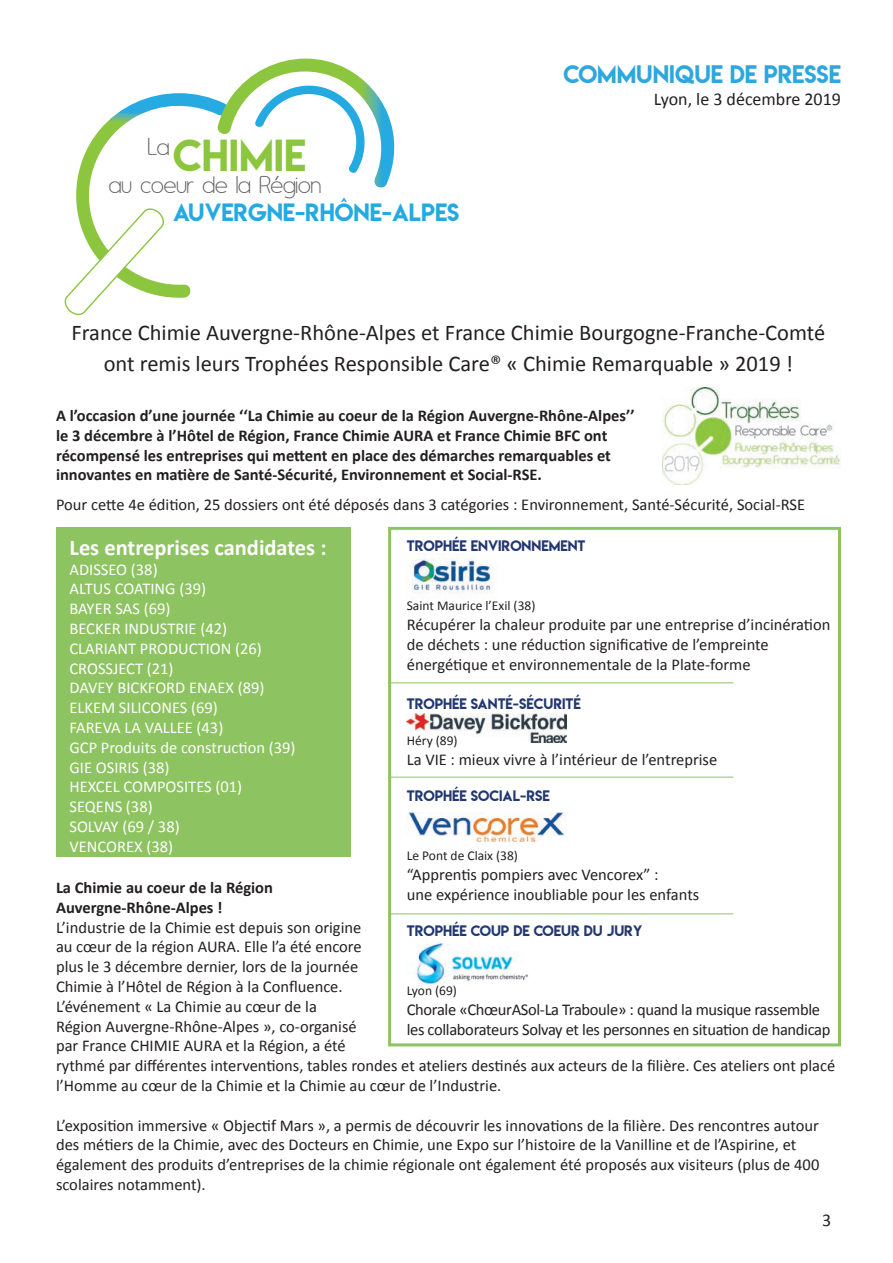
<style>
.page{position:relative;width:893px;height:1263px;background:#fff}
.page>*{position:absolute;margin:0;border:0;box-sizing:border-box;transform-origin:0 0}
.t1{font:39.9px "Lemon Milk";color:#8bc63e}
.t2{font:28.65px/38.1px "Asenine";color:#616164}
.t3{font:22.5px/30.6px "Calibri";color:#231f20;text-align:center}
.t4{font:700 22.5px "Calibri";color:#fff}
.t5{font:22.5px "Lemon Milk";color:#2ea7de}
.t6{font:22.2px "Lemon Milk";color:#24aae1}
.t7{font:18px "Calibri";color:#231f20}
.t8{font:16.5px/19.8px "Calibri";color:#231f20}
.t9{font:700 16.5px/19.8px "Calibri";color:#231f20}
.t10{font:16.5px/19.8px "Calibri";color:#fff}
.t11{font:16.5px/19.8px "Calibri";letter-spacing:-.02em;color:#231f20}
.t12{font:13.5px "Lemon Milk";color:#233771}
.t13{font:13.5px "Calibri";color:#231f20}
</style>
<div class="page">
<svg style="left:64px;top:59px;width:331px;height:257px"></svg>
<img style="left:662px;top:387px;width:179px;height:97px">
<div style="left:56px;top:527px;width:295px;height:330px;background:#8dc360"></div>
<img style="left:415px;top:941px;width:113px;height:45px">
<div style="left:388px;top:527px;width:453px;height:519px;border:3px solid #8dc360"></div>
<img style="left:407px;top:714px;width:159px;height:28px">
<img style="left:406px;top:553px;width:87px;height:41px">
<img style="left:408px;top:813px;width:159px;height:28px">
<hr style="left:388px;top:682px;width:345px;height:1px;background:#8dc360">
<hr style="left:388px;top:777px;width:345px;height:1px;background:#8dc360">
<hr style="left:388px;top:913px;width:345px;height:1px;background:#8dc360">
<h2 class="t2" style="left:109px;top:127px;width:214px;text-indent:39px">La<br>au coeur de la Région</h2>
<h1 class="t1" style="left:173px;top:127px;width:134px">CHIMIE</h1>
<h3 class="t6" style="left:173px;top:196px;width:288px">AUVERGNE-RHÔNE-ALPES</h3>
<h3 class="t5" style="left:563px;top:59px;width:279px">COMMUNIQUE DE PRESSE</h3>
<p class="t7" style="left:654px;top:88px;width:189px">Lyon, le 3 décembre 2019</p>
<h3 class="t3" style="left:72px;top:318px;width:755px">France Chimie Auvergne-Rhône-Alpes et France Chimie Bourgogne-Franche-Comté ont remis leurs Trophées Responsible Care® « Chimie Remarquable » 2019 !</h3>
<p class="t9" style="left:56px;top:406px;width:580px">A l’occasion d’une journée ‘‘La Chimie au coeur de la Région Auvergne-Rhône-Alpes’’ le 3 décembre à l’Hôtel de Région, France Chimie AURA et France Chimie BFC ont récompensé les entreprises qui mettent en place des démarches remarquables et innovantes en matière de Santé-Sécurité, Environnement et Social-RSE.</p>
<p class="t8" style="left:56px;top:495px;width:751px">Pour cette 4e édition, 25 dossiers ont été déposés dans 3 catégories : Environnement, Santé-Sécurité, Social-RSE</p>
<p class="t12" style="left:407px;top:536px;width:180px">TROPHÉE ENVIRONNEMENT</p>
<h3 class="t4" style="left:69px;top:533px;width:259px">Les entreprises candidates :</h3>
<p class="t10" style="left:69px;top:559px;width:228px">ADISSEO (38)<br>ALTUS COATING (39)<br>BAYER SAS (69)<br>BECKER INDUSTRIE (42)<br>CLARIANT PRODUCTION (26)<br>CROSSJECT (21)<br>DAVEY BICKFORD ENAEX (89)<br>ELKEM SILICONES (69)<br>FAREVA LA VALLEE (43)<br>GCP Produits de construction (39)<br>GIE OSIRIS (38)<br>HEXCEL COMPOSITES (01)<br>SEQENS (38)<br>SOLVAY (69 / 38)<br>VENCOREX (38)</p>
<p class="t9" style="left:56px;top:877px;width:218px">La Chimie au coeur de la Région<br>Auvergne-Rhône-Alpes !</p>
<p class="t8" style="left:56px;top:917px;width:781px">L’industrie de la Chimie est depuis son origine<br>au cœur de la région AURA. Elle l’a été encore<br>plus le 3 décembre dernier, lors de la journée<br>Chimie à l’Hôtel de Région à la Confluence.<br>L’événement « La Chimie au cœur de la<br>Région Auvergne-Rhône-Alpes », co-organisé<br>par France CHIMIE AURA et la Région, a été<br>rythmé par différentes interventions, tables rondes et ateliers destinés aux acteurs de la filière. Ces ateliers ont placé l’Homme au cœur de la Chimie et la Chimie au cœur de l’Industrie.</p>
<p class="t8" style="left:56px;top:1115px;width:765px">L’exposition immersive « Objectif Mars », a permis de découvrir les innovations de la filière. Des rencontres autour des métiers de la Chimie, avec des Docteurs en Chimie, une Expo sur l’histoire de la Vanilline et de l’Aspirine, et également des produits d’entreprises de la chimie régionale ont également été proposés aux visiteurs (plus de 400 scolaires notamment).</p>
<p class="t13" style="left:407px;top:597px;width:130px">Saint Maurice l’Exil (38)</p>
<p class="t8" style="left:407px;top:615px;width:425px">Récupérer la chaleur produite par une entreprise d’incinération de déchets : une réduction significative de l’empreinte énergétique et environnementale de la Plate-forme</p>
<p class="t12" style="left:407px;top:694px;width:175px">TROPHÉE SANTÉ-SÉCURITÉ</p>
<p class="t13" style="left:407px;top:732px;width:52px">Héry (89)</p>
<p class="t8" style="left:407px;top:750px;width:312px">La VIE : mieux vivre à l’intérieur de l’entreprise</p>
<p class="t12" style="left:407px;top:786px;width:144px">TROPHÉE SOCIAL-RSE</p>
<p class="t13" style="left:407px;top:847px;width:113px">Le Pont de Claix (38)</p>
<p class="t8" style="left:407px;top:865px;width:294px">“Apprentis pompiers avec Vencorex” :<br>une expérience inoubliable pour les enfants</p>
<p class="t12" style="left:407px;top:921px;width:237px">TROPHÉE COUP DE COEUR DU JURY</p>
<p class="t13" style="left:407px;top:982px;width:52px">Lyon (69)</p>
<p class="t11" style="left:407px;top:1000px;width:425px">Chorale «ChœurASol-La Traboule» : quand la musique rassemble les collaborateurs Solvay et les personnes en situation de handicap</p>
<p class="t7" style="left:822px;top:1209px;width:11px">3</p>
</div>
